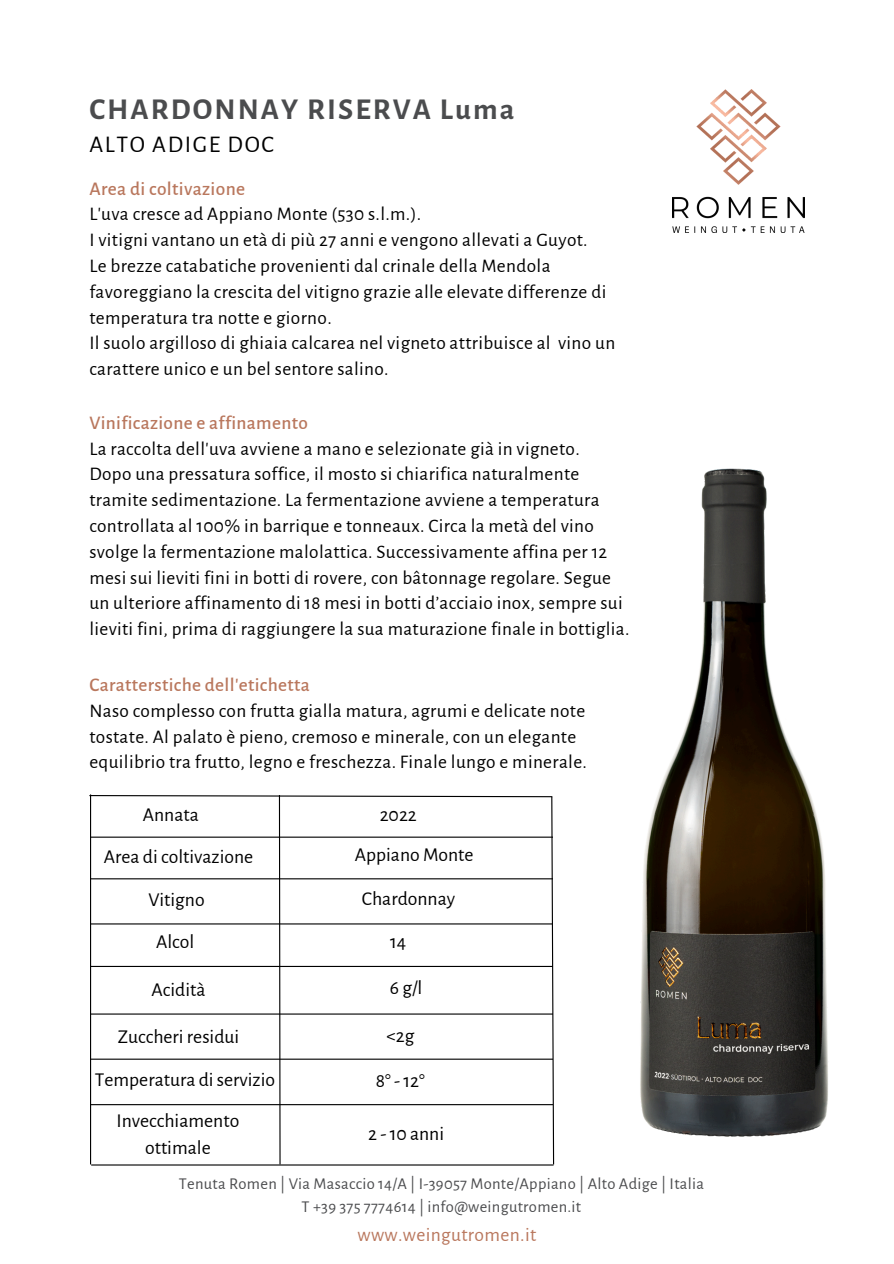
<style>
.page{position:relative;width:894px;height:1264px;background:#fff}
.page>*{position:absolute;margin:0;border:0;box-sizing:border-box;transform-origin:0 0}
.t1{font:700 30.45px "Alegreya Sans";letter-spacing:.07em;color:#4b4c4e}
.t2{font:24px "Alegreya Sans";letter-spacing:.07em;color:#000}
.t3{font:19.65px/27.2px "Alegreya Sans";color:#000;text-align:center}
.t4{font:19.5px "Alegreya Sans";letter-spacing:.02em;color:#b9775d}
.t5{font:500 19.35px "Alegreya Sans";letter-spacing:.02em;color:#b9775d}
.t6{font:19.2px/25.8px "Alegreya Sans";letter-spacing:.02em;color:#000}
.t7{font:16.5px "Alegreya Sans";letter-spacing:.02em;color:#4b4c4e}
.s1{font-weight:500;color:#b9775d}
</style>
<div class="page">
<svg style="left:89px;top:794px;width:465px;height:371px"></svg>
<hr style="left:91px;top:1164px;width:462px;height:1px;background:#000">
<img style="left:672px;top:89px;width:132px;height:143px">
<img style="left:640px;top:468px;width:188px;height:669px">
<h3 class="t1" style="left:89px;top:95px;width:426px">CHARDONNAY RISERVA Luma</h3>
<h3 class="t2" style="left:89px;top:133px;width:186px">ALTO ADIGE DOC</h3>
<p class="t5" style="left:89px;top:179px;width:157px">Area di coltivazione</p>
<p class="t6" style="left:89px;top:202px;width:527px">L'uva cresce ad Appiano Monte (530 s.l.m.).<br>I vitigni vantano un età di più 27 anni e vengono allevati a Guyot.<br>Le brezze catabatiche provenienti dal crinale della Mendola favoreggiano la crescita del vitigno grazie alle elevate differenze di temperatura tra notte e giorno.<br>Il suolo argilloso di ghiaia calcarea nel vigneto attribuisce al vino un carattere unico e un bel sentore salino.</p>
<h1 class="t6" style="left:89px;top:410px;width:541px"><span class="s1">Vinificazione e affinamento<br></span>La raccolta dell'uva avviene a mano e selezionate già in vigneto.<br>Dopo una pressatura soffice, il mosto si chiarifica naturalmente tramite sedimentazione. La fermentazione avviene a temperatura controllata al 100% in barrique e tonneaux. Circa la metà del vino svolge la fermentazione malolattica. Successivamente affina per 12 mesi sui lieviti fini in botti di rovere, con bâtonnage regolare. Segue un ulteriore affinamento di 18 mesi in botti d’acciaio inox, sempre sui lieviti fini, prima di raggiungere la sua maturazione finale in bottiglia.</h1>
<h2 class="t6" style="left:89px;top:672px;width:499px"><span class="s1">Caratterstiche dell'etichetta<br></span>Naso complesso con frutta gialla matura, agrumi e delicate note tostate. Al palato è pieno, cremoso e minerale, con un elegante equilibrio tra frutto, legno e freschezza. Finale lungo e minerale.</h2>
<h3 class="t3" style="left:143px;top:801px;width:57px">Annata</h3>
<p class="t3" style="left:104px;top:843px;width:151px">Area di coltivazione</p>
<p class="t3" style="left:148px;top:886px;width:58px">Vitigno</p>
<p class="t3" style="left:156px;top:928px;width:40px">Alcol</p>
<p class="t3" style="left:151px;top:976px;width:55px">Acidità</p>
<p class="t3" style="left:118px;top:1023px;width:123px">Zuccheri residui</p>
<h3 class="t3" style="left:95px;top:1066px;width:182px">Temperatura di servizio</h3>
<h3 class="t3" style="left:379px;top:801px;width:39px">2022</h3>
<p class="t3" style="left:355px;top:841px;width:120px">Appiano Monte</p>
<h3 class="t3" style="left:362px;top:886px;width:95px">Chardonnay</h3>
<h3 class="t3" style="left:390px;top:928px;width:18px">14</h3>
<p class="t3" style="left:390px;top:974px;width:34px">6 g/l</p>
<h3 class="t3" style="left:386px;top:1022px;width:29px">&lt;2g</h3>
<h3 class="t3" style="left:376px;top:1067px;width:50px">8° - 12°</h3>
<p class="t3" style="left:116px;top:1107px;width:124px">Invecchiamento ottimale</p>
<h3 class="t3" style="left:368px;top:1120px;width:77px">2 - 10 anni</h3>
<p class="t7" style="left:179px;top:1176px;width:526px">Tenuta Romen | Via Masaccio 14/A | I-39057 Monte/Appiano | Alto Adige | Italia</p>
<p class="t7" style="left:301px;top:1198px;width:281px">T +39 375 7774614 | info@weingutromen.it</p>
<h3 class="t4" style="left:357px;top:1224px;width:180px">www.weingutromen.it</h3>
</div>
